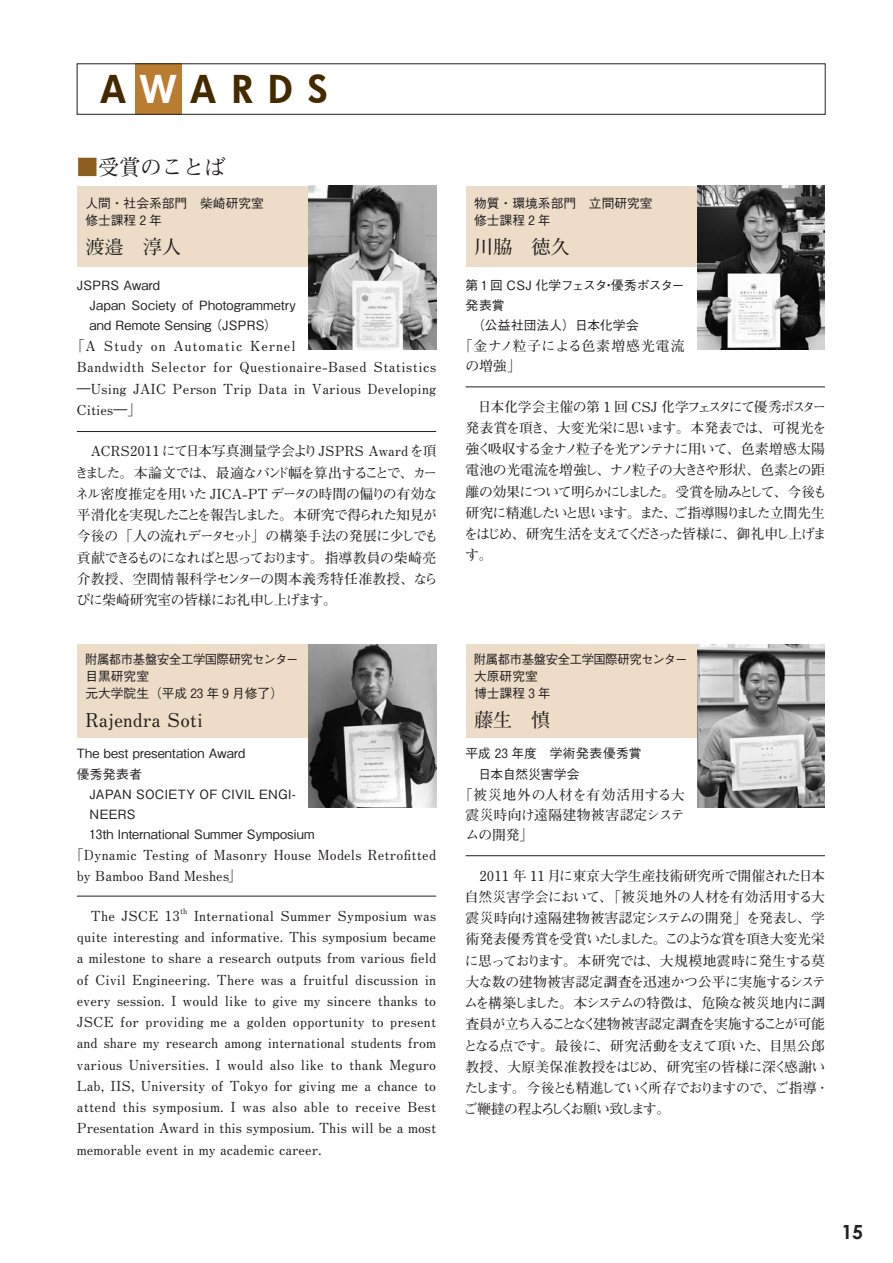
<style>
.page{position:relative;width:893px;height:1263px;background:#fff}
.page>*{position:absolute;margin:0;border:0;box-sizing:border-box;transform-origin:0 0}
.t1{font:800 37.5px "Futura";letter-spacing:.405em;color:#452a00}
.t2{font:21.3px "Futo Min A101 Pr 5 Bold 90 msp RKSJ H";color:#231f20}
.t3{font:700 19.5px "Century Gothic";color:#231f20}
.t4{font:19.2px "Futo Min A101 Pr 5 Bold 90 msp RKSJ H";color:#231f20}
.t5{font:13.8px/21.3px "Futo Min A101 Pr 5 Bold 90 msp RKSJ H";color:#231f20;text-align:justify}
.t6{font:13.8px/21.3px "Futo Min A101 Pr 5 Bold 90 msp RKSJ H";letter-spacing:-.035em;color:#231f20}
.t7{font:13.8px/21.3px "Futo Min A101 Pr 5 Bold 90 msp RKSJ H";letter-spacing:-.075em;color:#231f20}
.t8{font:13.8px/21.3px "Futo Min A101 Pr 5 Bold 90 msp RKSJ H";letter-spacing:.03em;color:#231f20}
.t9{font:13.8px/20.2px "Futo Min A101 Pr 5 Bold 90 msp RKSJ H";letter-spacing:.045em;color:#231f20}
.t10{font:12.75px/17px "Gothic BBB Pr 5 Medium 90 msp RKSJ H";color:#231f20}
.t11{font:12.75px "Gothic BBB Pr 5 Medium 90 msp RKSJ H";letter-spacing:.02em;color:#231f20}
.t12{font:12.75px/17px "Gothic BBB Pr 5 Medium 90 msp RKSJ H";letter-spacing:-.025em;color:#231f20}
.t13{font:12.75px/17px "Gothic BBB Pr 5 Medium 90 msp RKSJ H";letter-spacing:-.03em;color:#231f20}
.t14{font:12.75px "Gothic BBB Pr 5 Medium 90 msp RKSJ H";letter-spacing:-.05em;color:#231f20}
.t15{font:8.1px "Futo Min A101 Pr 5 Bold 90 msp RKSJ H";color:#231f20}
.s1{color:#fff}
.s2{color:#8b5d1e}
</style>
<div class="page">
<div style="left:135px;top:64px;width:47px;height:51px;background:#ba7c31"></div>
<div style="left:77px;top:64px;width:748px;height:51px;border:1px solid #231f20"></div>
<hr style="left:77px;top:431px;width:359px;height:1px;background:#231f20">
<hr style="left:77px;top:896px;width:359px;height:1px;background:#231f20">
<hr style="left:466px;top:387px;width:359px;height:1px;background:#231f20">
<hr style="left:466px;top:855px;width:359px;height:1px;background:#231f20">
<div style="left:77px;top:186px;width:232px;height:81px;background:#edddc8"></div>
<img style="left:309px;top:186px;width:127px;height:164px">
<div style="left:77px;top:644px;width:232px;height:94px;background:#edddc8"></div>
<img style="left:309px;top:644px;width:127px;height:164px">
<div style="left:466px;top:186px;width:231px;height:81px;background:#edddc8"></div>
<img style="left:697px;top:186px;width:128px;height:164px">
<div style="left:466px;top:644px;width:231px;height:94px;background:#edddc8"></div>
<img style="left:697px;top:644px;width:128px;height:164px">
<p class="t1" style="left:100px;top:64px;width:229px">A<span class="s1">W</span>ARDS</p>
<p class="t2" style="left:77px;top:159px;width:150px"><span class="s2">■</span>受賞のことば</p>
<p class="t10" style="left:85px;top:196px;width:180px">人間・社会系部門　柴崎研究室修士課程２年</p>
<p class="t4" style="left:85px;top:239px;width:97px">渡邉　淳人</p>
<p class="t10" style="left:77px;top:278px;width:84px">JSPRS Award</p>
<p class="t11" style="left:77px;top:300px;width:220px">　 Japan Society of Photogrammetry</p>
<p class="t10" style="left:90px;top:318px;width:189px">and Remote Sensing （JSPRS）</p>
<p class="t8" style="left:77px;top:337px;width:361px;text-indent:-6px">「A Study on Automatic Kernel<br>Bandwidth Selector for Questionaire-Based Statistics ―Using JAIC Person Trip Data in Various Developing Cities―」</p>
<p class="t6" style="left:75px;top:442px;width:365px">　ACRS2011 にて日本写真測量学会よりJSPRS Awardを頂きました。本論文では、最適なバンド幅を算出することで、カーネル密度推定を用いた JICA-PT データの時間の偏りの有効な平滑化を実現したことを報告しました。本研究で得られた知見が今後の「人の流れデータセット」の構築手法の発展に少しでも貢献できるものになればと思っております。指導教員の柴崎亮介教授、空間情報科学センターの関本義秀特任准教授、ならびに柴崎研究室の皆様にお礼申し上げます。</p>
<p class="t12" style="left:85px;top:652px;width:215px">附属都市基盤安全工学国際研究センター目黒研究室<br>元大学院生（平成 23 年 9 月修了）</p>
<p class="t4" style="left:85px;top:712px;width:119px">Rajendra Soti</p>
<p class="t10" style="left:77px;top:747px;width:170px">The best presentation Award</p>
<p class="t10" style="left:77px;top:767px;width:67px">優秀発表者</p>
<p class="t11" style="left:77px;top:789px;width:221px">　 JAPAN SOCIETY OF CIVIL ENGI-</p>
<p class="t10" style="left:90px;top:807px;width:47px">NEERS</p>
<p class="t10" style="left:77px;top:828px;width:239px">　 13th International Summer Symposium</p>
<p class="t5" style="left:77px;top:847px;width:361px;line-height:20.2px;text-indent:-7px">「Dynamic Testing of Masonry House Models Retrofitted by Bamboo Band Meshes」</p>
<p class="t5" style="left:77px;top:907px;width:104px">　The JSCE 13</p>
<p class="t15" style="left:180px;top:908px;width:9px">th</p>
<p class="t5" style="left:77px;top:907px;width:361px;text-indent:117px">International Summer Symposium was quite interesting and informative. This symposium became a milestone to share a research outputs from various field of Civil Engineering. There was a fruitful discussion in every session. I would like to give my sincere thanks to JSCE for providing me a golden opportunity to present and share my research among international students from various Universities. I would also like to thank Meguro Lab, IIS, University of Tokyo for giving me a chance to attend this symposium. I was also able to receive Best Presentation Award in this symposium. This will be a most memorable event in my academic career.</p>
<p class="t10" style="left:474px;top:196px;width:180px">物質・環境系部門　立間研究室修士課程２年</p>
<p class="t4" style="left:474px;top:239px;width:97px">川脇　徳久</p>
<p class="t14" style="left:466px;top:280px;width:220px">第 1 回 CSJ 化学フェスタ・優秀ポスター</p>
<p class="t10" style="left:466px;top:298px;width:40px">発表賞</p>
<p class="t10" style="left:472px;top:318px;width:168px">（公益社団法人）日本化学会</p>
<p class="t9" style="left:466px;top:338px;width:220px;text-indent:-7px">「金ナノ粒子による色素増感光電流の増強」</p>
<p class="t7" style="left:464px;top:398px;width:364px">　日本化学会主催の第 1 回 CSJ 化学フェスタにて優秀ポスター発表賞を頂き、大変光栄に思います。本発表では、可視光を強く吸収する金ナノ粒子を光アンテナに用いて、色素増感太陽電池の光電流を増強し、ナノ粒子の大きさや形状、色素との距離の効果について明らかにしました。受賞を励みとして、今後も研究に精進したいと思います。また、ご指導賜りました立間先生をはじめ、研究生活を支えてくださった皆様に、御礼申し上げます。</p>
<p class="t13" style="left:474px;top:652px;width:215px">附属都市基盤安全工学国際研究センター大原研究室<br>博士課程 3 年</p>
<p class="t4" style="left:474px;top:712px;width:78px">藤生　慎</p>
<p class="t10" style="left:466px;top:745px;width:178px;line-height:20.2px">平成 23 年度　学術発表優秀賞　日本自然災害学会</p>
<p class="t5" style="left:466px;top:786px;width:220px;line-height:20.2px;text-indent:-7px">「被災地外の人材を有効活用する大震災時向け遠隔建物被害認定システムの開発」</p>
<p class="t6" style="left:464px;top:866px;width:367px">　2011 年 11 月に東京大学生産技術研究所で開催された日本自然災害学会において、「被災地外の人材を有効活用する大震災時向け遠隔建物被害認定システムの開発」を発表し、学術発表優秀賞を受賞いたしました。このような賞を頂き大変光栄に思っております。本研究では、大規模地震時に発生する莫大な数の建物被害認定調査を迅速かつ公平に実施するシステムを構築しました。本システムの特徴は、危険な被災地内に調査員が立ち入ることなく建物被害認定調査を実施することが可能となる点です。最後に、研究活動を支えて頂いた、目黒公郎教授、大原美保准教授をはじめ、研究室の皆様に深く感謝いたします。今後とも精進していく所存でおりますので、ご指導・ご鞭撻の程よろしくお願い致します。</p>
<p class="t3" style="left:841px;top:1219px;width:23px">15</p>
</div>
